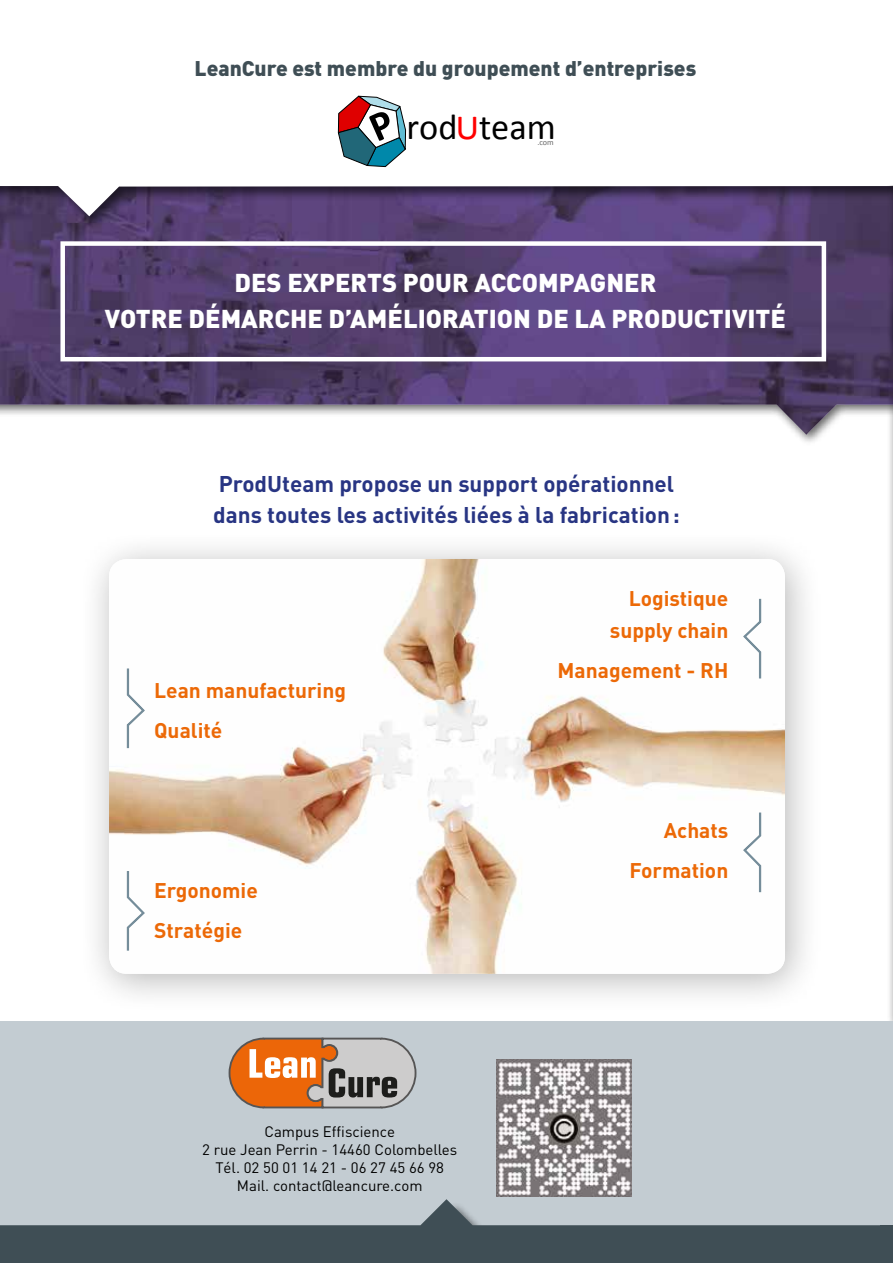
<style>
.page{position:relative;width:893px;height:1263px;background:#fff}
.page>*{position:absolute;margin:0;border:0;box-sizing:border-box;transform-origin:0 0}
.t1{font:36.45px "Calibri";color:#000}
.t2{font:900 25.5px/36px "DIN";color:#fff;text-align:center}
.t3{font:700 22.5px/31.5px "DIN";color:#283583}
.t4{font:700 21px/40px "DIN";color:#ec6907}
.t5{font:900 21px "DIN";color:#3f4e55}
.t6{font:15px/18px "DIN";color:#000;text-align:center}
.t7{font:8.25px "Calibri";color:#666}
.s1{font-size:35.55px;color:#f00}
</style>
<div class="page">
<img style="left:0;top:230px;width:887px;height:205px">
<div style="left:0;top:0;width:893px;height:230px;background:#000;opacity:.61"></div>
<svg style="left:0;top:0;width:887px;height:216px"></svg>
<div style="left:887px;top:302px;width:6px;height:762px;background:#000;opacity:.61"></div>
<svg style="left:892px;top:381px;width:1px;height:640px"></svg>
<div style="left:887px;top:0;width:6px;height:381px;background:#000;opacity:.61"></div>
<div style="left:0;top:1021px;width:893px;height:204px;background:#c3ccd2"></div>
<div style="left:60px;top:241px;width:766px;height:120px;border:4px solid #fff"></div>
<img style="left:496px;top:1060px;width:136px;height:136px">
<svg style="left:0;top:1199px;width:880px;height:64px;fill:#3f4e55"></svg>
<svg style="left:228px;top:1037px;width:189px;height:72px"></svg>
<div style="left:78px;top:530px;width:745px;height:484px;background:#000;opacity:.29"></div>
<img style="left:109px;top:559px;width:676px;height:415px">
<svg style="left:125px;top:668px;width:21px;height:81px"></svg>
<svg style="left:742px;top:598px;width:21px;height:81px"></svg>
<svg style="left:742px;top:812px;width:21px;height:81px"></svg>
<svg style="left:125px;top:870px;width:21px;height:81px"></svg>
<div style="left:880px;top:1225px;width:13px;height:38px;background:#3f4e55"></div>
<div style="left:856px;top:0;width:37px;height:185px;background:#fff"></div>
<svg style="left:338px;top:96px;width:68px;height:71px"></svg>
<h3 class="t5" style="left:195px;top:54px;width:503px">LeanCure est membre du groupement d’entreprises</h3>
<h1 class="t1" style="left:407px;top:104px;width:151px">rod<span class="s1">U</span>team</h1>
<p class="t7" style="left:537px;top:137px;width:18px">.com</p>
<h2 class="t2" style="left:105px;top:264px;width:682px">DES EXPERTS POUR ACCOMPAGNER<br>VOTRE DÉMARCHE D’AMÉLIORATION DE LA PRODUCTIVITÉ</h2>
<h3 class="t3" style="left:213px;top:467px;width:468px">ProdUteam propose un support opérationnel dans toutes les activités liées à la fabrication:</h3>
<h3 class="t4" style="left:154px;top:669px;width:193px">Lean manufacturing<br>Qualité</h3>
<h3 class="t4" style="left:154px;top:869px;width:105px">Ergonomie<br>Stratégie</h3>
<p class="t6" style="left:202px;top:1123px;width:257px">Campus Effiscience<br>2 rue Jean Perrin - 14460 Colombelles<br>Tél. 02 50 01 14 21 - 06 27 45 66 98<br>Mail. contact@leancure.com</p>
<h3 class="t4" style="left:610px;top:582px;width:120px;line-height:31.5px;text-align:right">Logistique supply chain</h3>
<h3 class="t4" style="left:558px;top:649px;width:172px">Management - RH</h3>
<h3 class="t4" style="left:629px;top:809px;width:100px;text-align:right">Achats<br>Formation</h3>
</div>
